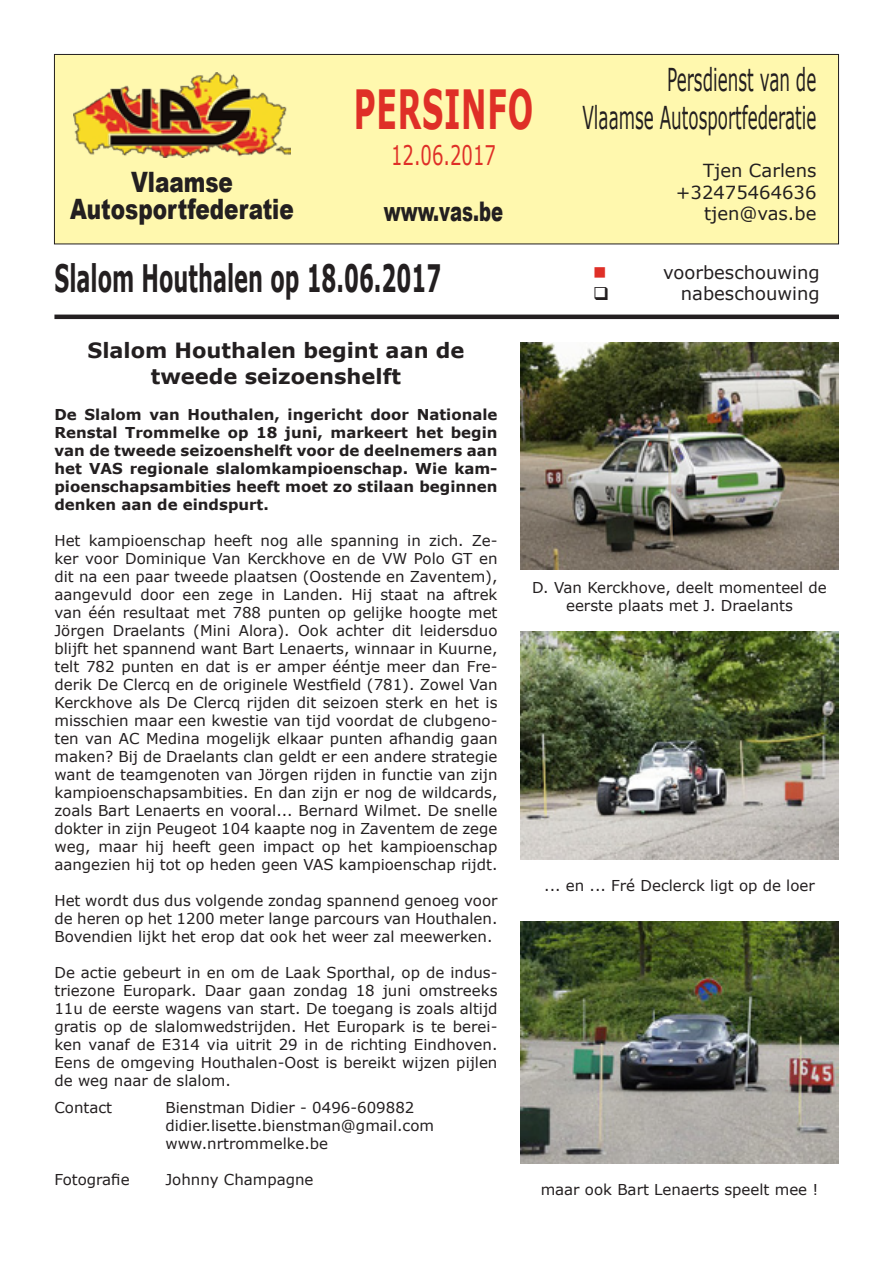
<style>
.page{position:relative;width:893px;height:1263px;background:#fff}
.page>*{position:absolute;margin:0;border:0;box-sizing:border-box;transform-origin:0 0}
.t1{font:700 54px "Verdana";letter-spacing:.025em;color:#df2f27;scale:.56 1}
.t2{font:700 37.8px "Verdana";color:#231f20;scale:.56 1}
.t3{font:31.5px "Verdana";color:#231f20;scale:.53 1}
.t4{font:900 28.05px "Arial";color:#231f20;scale:.77 1}
.t5{font:900 27px "Arial";color:#231f20;scale:.67 1}
.t6{font:27px "Verdana";color:#df2f27;scale:.67 1}
.t7{font:700 21px/25.2px "Verdana";color:#231f20;text-align:center}
.t8{font:18px "Verdana";color:#231f20}
.t9{font:18px "Wingdings";color:#df2f27}
.t10{font:15px/18px "Verdana";color:#231f20;text-align:justify}
.t11{font:700 15px/18px "Verdana";color:#231f20;text-align:justify}
</style>
<div class="page">
<div style="left:54px;top:54px;width:784px;height:190px;background:#fff8ae"></div>
<div style="left:54px;top:54px;width:785px;height:190px;border:1px solid #231f20"></div>
<img style="left:73px;top:73px;width:218px;height:85px">
<hr style="left:54px;top:315px;width:785px;height:4px;background:#231f20">
<img style="left:520px;top:342px;width:319px;height:227px">
<img style="left:520px;top:631px;width:319px;height:229px">
<img style="left:520px;top:921px;width:319px;height:242px">
<p class="t1" style="left:354px;top:75px;width:322px">PERSINFO</p>
<p class="t6" style="left:391px;top:138px;width:158px">12.06.2017</p>
<p class="t4" style="left:131px;top:162px;width:134px">Vlaamse</p>
<p class="t4" style="left:70px;top:189px;width:292px">Autosportfederatie</p>
<p class="t5" style="left:384px;top:192px;width:180px">www.vas.be</p>
<p class="t3" style="left:667px;top:60px;width:283px">Persdienst van de</p>
<p class="t3" style="left:582px;top:98px;width:443px">Vlaamse Autosportfederatie</p>
<p class="t8" style="left:703px;top:159px;width:115px">Tjen Carlens</p>
<p class="t8" style="left:676px;top:181px;width:142px">+32475464636</p>
<p class="t8" style="left:704px;top:202px;width:114px">tjen@vas.be</p>
<p class="t2" style="left:54px;top:255px;width:692px">Slalom Houthalen op 18.06.2017</p>
<p class="t9" style="left:593px;top:262px;width:15px">■</p>
<p class="t8" style="left:663px;top:261px;width:158px">voorbeschouwing</p>
<p class="t8" style="left:681px;top:282px;width:140px">nabeschouwing</p>
<p class="t7" style="left:88px;top:337px;width:378px">Slalom Houthalen begint aan de tweede seizoenshelft</p>
<p class="t11" style="left:54px;top:405px;width:445px">De Slalom van Houthalen, ingericht door Nationale Renstal Trommelke op 18 juni, markeert het begin van de tweede seizoenshelft voor de deelnemers aan het VAS regionale slalomkampioenschap. Wie kam&shy;pioenschapsambities heeft moet zo stilaan beginnen denken aan de eindspurt.</p>
<p class="t10" style="left:54px;top:531px;width:445px">Het kampioenschap heeft nog alle spanning in zich. Ze&shy;ker voor Dominique Van Kerckhove en de VW Polo GT en dit na een paar tweede plaatsen (Oostende en Zaventem), aangevuld door een zege in Landen. Hij staat na aftrek van één resultaat met 788 punten op gelijke hoogte met Jörgen Draelants (Mini Alora). Ook achter dit leidersduo blijft het spannend want Bart Lenaerts, winnaar in Kuurne, telt 782 punten en dat is er amper ééntje meer dan Fre&shy;derik De Clercq en de originele Westfield (781). Zowel Van Kerckhove als De Clercq rijden dit seizoen sterk en het is misschien maar een kwestie van tijd voordat de clubgeno&shy;ten van AC Medina mogelijk elkaar punten afhandig gaan maken? Bij de Draelants clan geldt er een andere strategie want de teamgenoten van Jörgen rijden in functie van zijn kampioenschapsambities. En dan zijn er nog de wildcards, zoals Bart Lenaerts en vooral... Bernard Wilmet. De snelle dokter in zijn Peugeot 104 kaapte nog in Zaventem de zege weg, maar hij heeft geen impact op het kampioenschap aangezien hij tot op heden geen VAS kampioenschap rijdt.</p>
<p class="t10" style="left:54px;top:891px;width:445px">Het wordt dus dus volgende zondag spannend genoeg voor de heren op het 1200 meter lange parcours van Houthalen.<br>Bovendien lijkt het erop dat ook het weer zal meewerken.</p>
<p class="t10" style="left:54px;top:963px;width:445px">De actie gebeurt in en om de Laak Sporthal, op de indus&shy;triezone Europark. Daar gaan zondag 18 juni omstreeks 11u de eerste wagens van start. De toegang is zoals altijd gratis op de slalomwedstrijden. Het Europark is te berei&shy;ken vanaf de E314 via uitrit 29 in de richting Eindhoven.<br>Eens de omgeving Houthalen-Oost is bereikt wijzen pijlen de weg naar de slalom.</p>
<p class="t10" style="left:54px;top:1098px;width:59px">Contact</p>
<p class="t10" style="left:165px;top:1098px;width:250px">Bienstman Didier - 0496-609882</p>
<p class="t10" style="left:165px;top:1116px;width:270px">didier.lisette.bienstman@gmail.com</p>
<p class="t10" style="left:165px;top:1134px;width:164px">www.nrtrommelke.be</p>
<p class="t10" style="left:54px;top:1170px;width:77px">Fotografie</p>
<p class="t10" style="left:165px;top:1170px;width:150px">Johnny Champagne</p>
<p class="t10" style="left:532px;top:578px;width:296px;text-align:center">D. Van Kerckhove, deelt momenteel de eerste plaats met J. Draelants</p>
<p class="t10" style="left:544px;top:876px;width:272px">... en ... Fré Declerck ligt op de loer</p>
<p class="t10" style="left:541px;top:1180px;width:279px">maar ook Bart Lenaerts speelt mee !</p>
</div>
